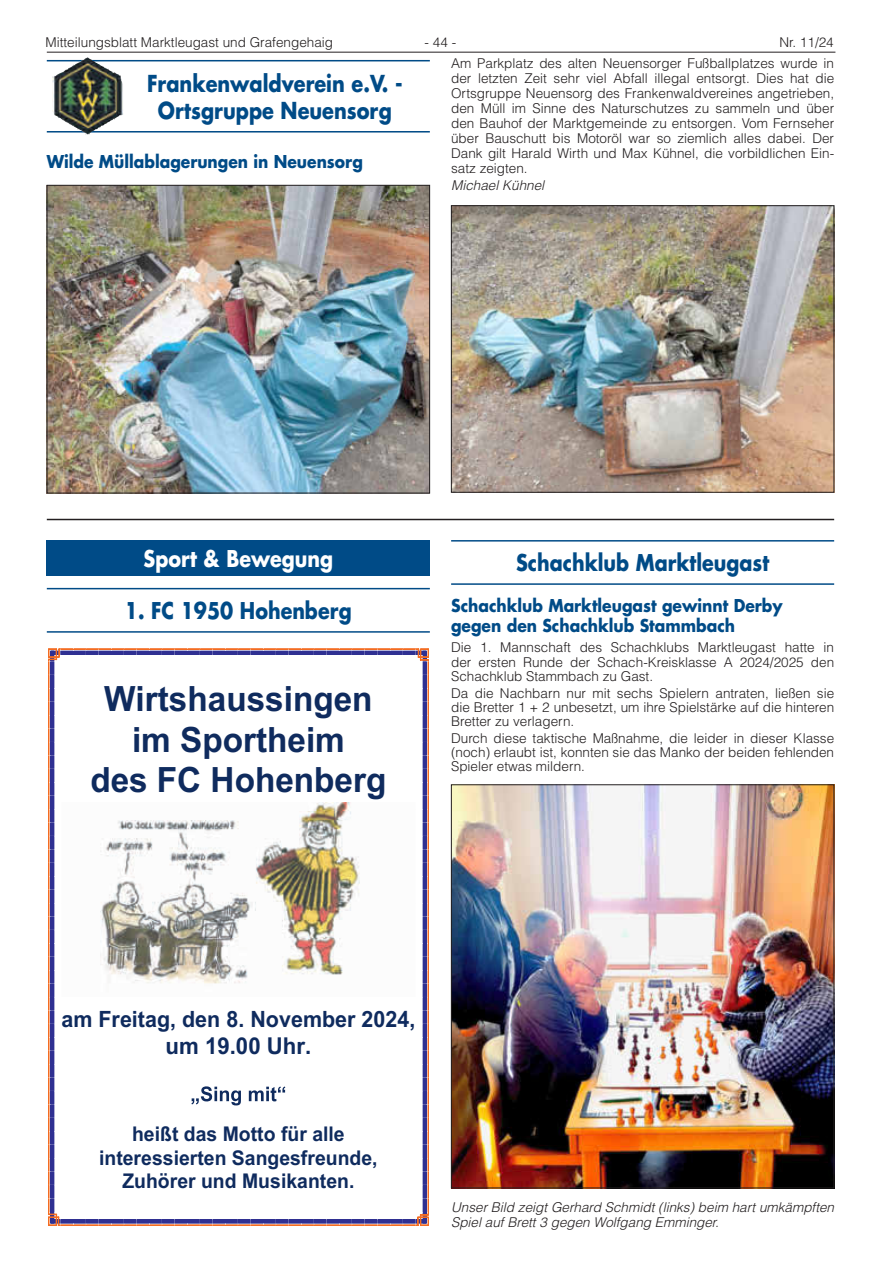
<style>
.page{position:relative;width:881px;height:1263px;background:#fff}
.page>*{position:absolute;margin:0;border:0;box-sizing:border-box;transform-origin:0 0}
.t1{font:700 34.8px/40px "Qdbbnd Arial";color:#0f2b5e;text-align:center;scale:.96 1}
.t2{font:700 23.25px "Qdbbnd Arial";color:#0f2b5e;scale:.96 1}
.t3{font:700 22.8px/27.3px "Futura LT";color:#004b87;text-align:center;scale:.85 1}
.t4{font:700 22.5px "Futura LT";color:#004b87;scale:.85 1}
.t5{font:700 22.5px "Qdbbnd Arial";color:#0f2b5e;scale:.96 1}
.t6{font:700 22.5px "Futura LT";color:#fff;scale:.85 1}
.t7{font:700 20.25px/23.4px "Qdbbnd Arial";color:#0f2b5e;text-align:center;scale:.96 1}
.t8{font:700 17.25px/19.6px "Futura LT";color:#004b87;scale:.9 1}
.t9{font:300 13.5px/15px "Helvetica LT";color:#231f20;text-align:justify}
.t10{font:italic 300 13.5px/15.1px "Helvetica LT";color:#231f20}
</style>
<div class="page">
<hr style="left:47px;top:52px;width:788px;height:1px;background:#231f20">
<img style="left:453px;top:207px;width:378px;height:283px">
<div style="left:451px;top:205px;width:382px;height:287px;border:1px solid #231f20"></div>
<hr style="left:47px;top:60px;width:382px;height:1px;background:#004b87">
<hr style="left:47px;top:131px;width:382px;height:2px;background:#004b87">
<img style="left:52px;top:57px;width:71px;height:78px">
<img style="left:49px;top:187px;width:378px;height:304px">
<div style="left:47px;top:185px;width:382px;height:308px;border:1px solid #231f20"></div>
<hr style="left:47px;top:519px;width:786px;height:1px;background:#231f20">
<div style="left:47px;top:540px;width:382px;height:35px;background:#004b87"></div>
<hr style="left:47px;top:588px;width:382px;height:1px;background:#004b87">
<hr style="left:47px;top:631px;width:382px;height:2px;background:#004b87">
<svg style="left:48px;top:649px;width:381px;height:577px"></svg>
<hr style="left:451px;top:540px;width:382px;height:2px;background:#004b87">
<hr style="left:451px;top:583px;width:382px;height:2px;background:#004b87">
<img style="left:453px;top:786px;width:378px;height:400px">
<div style="left:451px;top:784px;width:382px;height:404px;border:1px solid #231f20"></div>
<p class="t9" style="left:45px;top:34px;width:289px">Mitteilungsblatt Marktleugast und Grafengehaig</p>
<p class="t9" style="left:424px;top:34px;width:33px">- 44 -</p>
<p class="t9" style="left:451px;top:31px;width:384px;line-height:21.3px;text-align:right">Nr. 11/24<br>Am Parkplatz des alten Neuensorger Fußballplatzes wurde in</p>
<p class="t9" style="left:451px;top:71px;width:384px">der letzten Zeit sehr viel Abfall illegal entsorgt. Dies hat die Ortsgruppe Neuensorg des Frankenwaldvereines angetrieben, den Müll im Sinne des Naturschutzes zu sammeln und über den Bauhof der Marktgemeinde zu entsorgen. Vom Fernseher über Bauschutt bis Motoröl war so ziemlich alles dabei. Der Dank gilt Harald Wirth und Max Kühnel, die vorbildlichen Ein&shy;satz zeigten.</p>
<p class="t10" style="left:451px;top:178px;width:95px">Michael Kühnel</p>
<h3 class="t3" style="left:147px;top:69px;width:302px">Frankenwaldverein e.V. -<br>Ortsgruppe Neuensorg</h3>
<p class="t8" style="left:47px;top:151px;width:353px">Wilde Müllablagerungen in Neuensorg</p>
<h3 class="t6" style="left:144px;top:544px;width:224px">Sport &amp; Bewegung</h3>
<h3 class="t4" style="left:125px;top:596px;width:268px">1. FC 1950 Hohenberg</h3>
<h1 class="t1" style="left:90px;top:680px;width:310px">Wirtshaussingen im Sportheim<br>des FC Hohenberg</h1>
<h3 class="t4" style="left:516px;top:548px;width:299px">Schachklub Marktleugast</h3>
<p class="t8" style="left:451px;top:596px;width:369px">Schachklub Marktleugast gewinnt Derby gegen den Schachklub Stammbach</p>
<p class="t9" style="left:451px;top:640px;width:384px;line-height:14.4px">Die 1. Mannschaft des Schachklubs Marktleugast hatte in der ersten Runde der Schach-Kreisklasse A 2024/2025 den Schachklub Stammbach zu Gast.</p>
<p class="t9" style="left:451px;top:685px;width:384px;line-height:14.4px">Da die Nachbarn nur mit sechs Spielern antraten, ließen sie die Bretter 1 + 2 unbesetzt, um ihre Spielstärke auf die hinteren Bretter zu verlagern.</p>
<p class="t9" style="left:451px;top:731px;width:384px;line-height:14.4px">Durch diese taktische Maßnahme, die leider in dieser Klasse (noch) erlaubt ist, konnten sie das Manko der beiden fehlenden Spieler etwas mildern.</p>
<h3 class="t5" style="left:61px;top:1004px;width:370px">am Freitag, den 8. November 2024,</h3>
<h2 class="t2" style="left:165px;top:1030px;width:153px">um 19.00 Uhr.</h2>
<h3 class="t7" style="left:99px;top:1123px;width:291px">heißt das Motto für alle interessierten Sangesfreunde,<br>Zuhörer und Musikanten.</h3>
<p class="t10" style="left:451px;top:1199px;width:384px">Unser Bild zeigt Gerhard Schmidt (links) beim hart umkämpften<br>Spiel auf Brett 3 gegen Wolfgang Emminger.</p>
</div>
